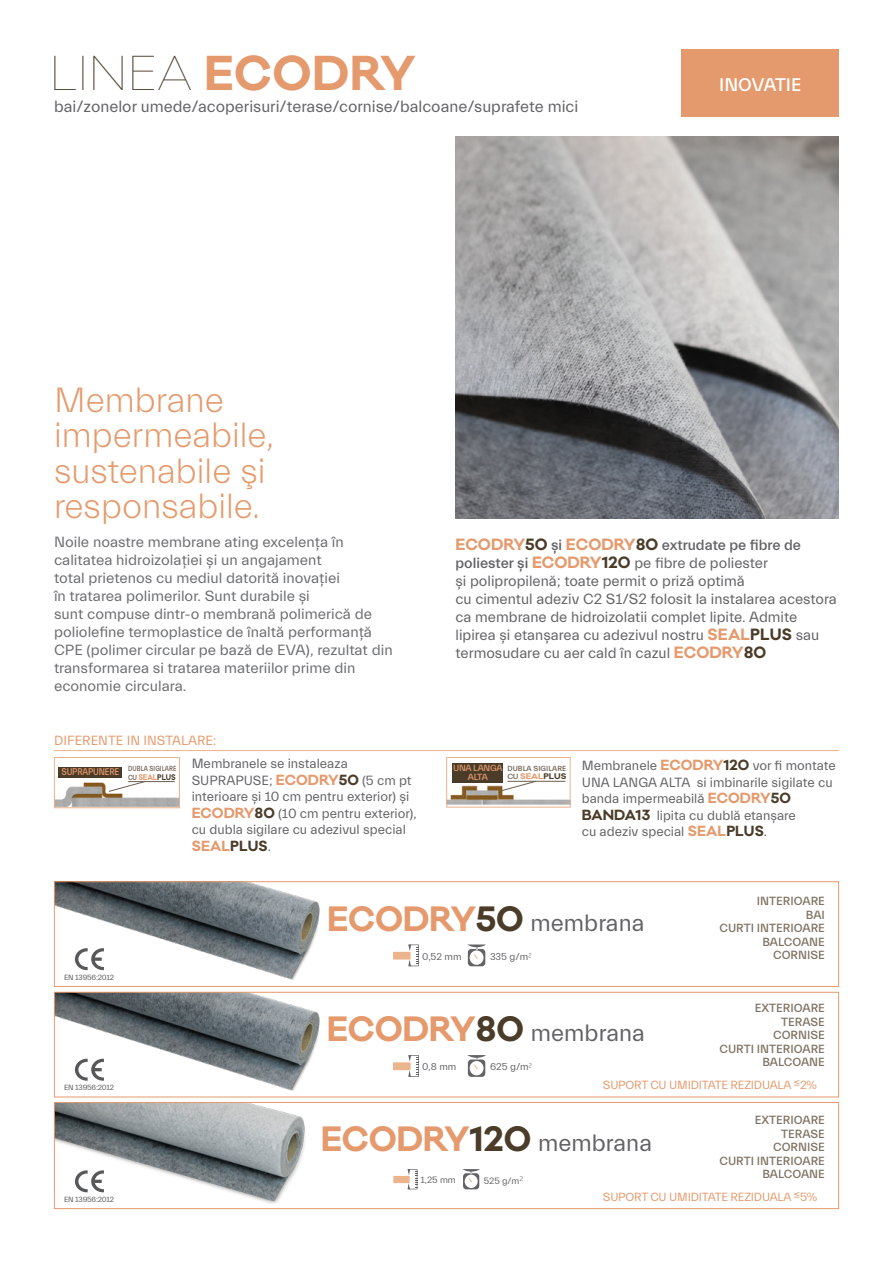
<style>
.page{position:relative;width:893px;height:1263px;background:#fff}
.page>*{position:absolute;margin:0;border:0;box-sizing:border-box;transform-origin:0 0}
.t1{font:700 45px "Galano Classic";letter-spacing:.01em;color:#e59a6d}
.t2{font:300 35.4px/35.4px "Everett";color:#e59a6d}
.t3{font:24px "Everett";color:#636366}
.t4{font:500 18.45px "Everett";color:#fff}
.t5{font:16.5px "Everett";color:#636366}
.t6{font:15px "Everett";color:#6c6d70}
.t7{font:15px/18px "Everett";color:#636366}
.t8{font:500 15px "Everett";color:#636366}
.t9{font:13.5px/16.5px "Everett";color:#636366}
.t10{font:13.5px "Everett";color:#e59a6d}
.t11{font:500 12px "Everett";color:#807364}
.t12{font:12px "Everett";letter-spacing:-.02em;color:#e59a6d}
.t13{font:10.05px "Everett";color:#636366}
.t14{font:500 9.9px "Everett";letter-spacing:-.02em;color:#e59a6d;scale:.85 1}
.t15{font:9.3px "Everett";color:#636366}
.t16{font:500 9px/9px "Everett";letter-spacing:-.02em;color:#e59a6d;text-align:center}
.t17{font:7.65px "Everett";letter-spacing:-.02em;color:#57585a}
.t18{font:500 7.5px "Everett";letter-spacing:.01em;color:#6c5d4d;scale:.82 1}
.t19{font:500 7.5px "Everett";letter-spacing:.01em;color:#6c5d4d}
.t20{font:700 7.5px "Galano Classic";color:#e59a6d;scale:.9 1}
.t21{font:700 7.5px "Galano Classic";color:#e59a6d;scale:1.11 1}
.s1{font-weight:100;color:#4a3c29}
.s2{font-family:"Galano Classic";font-weight:700;color:#e59a6d}
.s3{font-family:"Galano Classic";font-weight:700;color:#4a3c29}
.s4{font-weight:500}
.s5{font-family:"Everett";font-weight:500;color:#6c5d4d}
.s6{color:#4a3c29}
.s7{font-family:"Galano Classic";font-weight:700;font-size:32.4px;color:#e59a6d}
.s8{font-family:"Galano Classic";font-weight:700;font-size:32.4px;color:#4a3c29}
.s9{font-family:"Museo Sans 100"}
.s10{font-family:"Museo Sans 100";font-size:10.95px}
</style>
<div class="page">
<img style="left:455px;top:136px;width:384px;height:382px">
<img style="left:56px;top:994px;width:264px;height:97px">
<div style="left:54px;top:992px;width:785px;height:105px;border:1px solid #e59a6d"></div>
<img style="left:56px;top:883px;width:264px;height:97px">
<div style="left:54px;top:881px;width:785px;height:106px;border:1px solid #e59a6d"></div>
<img style="left:56px;top:1104px;width:250px;height:100px">
<div style="left:54px;top:1102px;width:785px;height:107px;border:1px solid #e59a6d"></div>
<svg style="left:468px;top:1059px;width:17px;height:18px"></svg>
<svg style="left:468px;top:949px;width:17px;height:17px"></svg>
<div style="left:470px;top:1061px;width:14px;height:14px;background:#fff;border-radius:50%"></div>
<div style="left:470px;top:950px;width:14px;height:15px;background:#fff;border-radius:50%"></div>
<svg style="left:467px;top:1055px;width:19px;height:14px"></svg>
<svg style="left:467px;top:944px;width:19px;height:14px"></svg>
<svg style="left:393px;top:1055px;width:26px;height:22px"></svg>
<svg style="left:393px;top:944px;width:26px;height:22px"></svg>
<div style="left:682px;top:49px;width:157px;height:68px;background:#e59a6d"></div>
<svg style="left:463px;top:1173px;width:16px;height:16px"></svg>
<div style="left:465px;top:1174px;width:13px;height:14px;background:#fff;border-radius:50%"></div>
<svg style="left:463px;top:1169px;width:17px;height:13px"></svg>
<svg style="left:393px;top:1169px;width:24px;height:20px"></svg>
<img style="left:56px;top:777px;width:122px;height:29px">
<div style="left:54px;top:757px;width:126px;height:51px;border:1px solid #ebb28b"></div>
<div style="left:58px;top:767px;width:64px;height:10px;background:#4a3c29"></div>
<hr style="left:128px;top:781px;width:47px;height:1px;background:#6c5d4d">
<svg style="left:109px;top:781px;width:36px;height:11px"></svg>
<img style="left:448px;top:763px;width:120px;height:42px">
<div style="left:446px;top:757px;width:124px;height:50px;border:1px solid #ebb28b"></div>
<div style="left:452px;top:764px;width:51px;height:19px;background:#4a3c29"></div>
<hr style="left:507px;top:781px;width:58px;height:1px;background:#6c5d4d">
<svg style="left:500px;top:781px;width:36px;height:10px"></svg>
<hr style="left:54px;top:750px;width:785px;height:1px;background:#ebb28b">
<p class="t1" style="left:50px;top:43px;width:367px"><span class="s1">LINEA</span> ECODRY</p>
<p class="t5" style="left:54px;top:97px;width:526px">bai/zonelor umede/acoperisuri/terase/cornise/balcoane/suprafete mici</p>
<p class="t2" style="left:54px;top:383px;width:171px">Membrane</p>
<p class="t2" style="left:54px;top:418px;width:221px">impermeabile, sustenabile şi</p>
<p class="t2" style="left:54px;top:489px;width:207px">responsabile.</p>
<p class="t4" style="left:719px;top:74px;width:84px">INOVATIE</p>
<p class="t6" style="left:54px;top:534px;width:291px">Noile noastre membrane ating excelenţa în</p>
<p class="t6" style="left:54px;top:552px;width:269px">calitatea hidroizolaţiei și un angajament</p>
<p class="t6" style="left:54px;top:570px;width:287px">total prietenos cu mediul datorită inovaţiei</p>
<p class="t6" style="left:54px;top:588px;width:257px">în tratarea polimerilor. Sunt durabile și</p>
<p class="t6" style="left:54px;top:606px;width:320px">sunt compuse dintr-o membrană polimerică de</p>
<p class="t6" style="left:54px;top:624px;width:320px">poliolefine termoplastice de înaltă performanţă</p>
<p class="t6" style="left:54px;top:642px;width:340px">CPE (polimer circular pe bază de EVA), rezultat din</p>
<p class="t6" style="left:54px;top:660px;width:303px">transformarea si tratarea materiilor prime din</p>
<p class="t6" style="left:54px;top:678px;width:134px">economie circulara.</p>
<p class="t10" style="left:54px;top:733px;width:164px">DIFERENTE IN INSTALARE:</p>
<p class="t8" style="left:455px;top:536px;width:347px"><span class="s2">ECODRY</span><span class="s3">50</span> și <span class="s2">ECODRY</span><span class="s3">80</span> extrudate pe fibre de</p>
<p class="t7" style="left:455px;top:554px;width:314px"><span class="s4">poliester și</span> <span class="s2">ECODRY</span><span class="s3">120</span> pe fibre de poliester</p>
<p class="t7" style="left:455px;top:572px;width:291px">și polipropilenă; toate permit o priză optimă</p>
<p class="t7" style="left:455px;top:590px;width:383px">cu cimentul adeziv C2 S1/S2 folosit la instalarea acestora</p>
<p class="t7" style="left:455px;top:608px;width:343px">ca membrane de hidroizolatii complet lipite. Admite</p>
<p class="t7" style="left:455px;top:626px;width:365px">lipirea și etanșarea cu adezivul nostru <span class="s2">SEAL</span><span class="s3">PLUS</span> sau termosudare cu aer cald în cazul <span class="s2">ECODRY</span><span class="s3">80</span></p>
<p class="t9" style="left:192px;top:755px;width:221px">Membranele se instaleaza<br>SUPRAPUSE; <span class="s2">ECODRY</span><span class="s3">50</span> (5 cm pt</p>
<p class="t9" style="left:192px;top:788px;width:226px">interioare și 10 cm pentru exterior) și<br><span class="s2">ECODRY</span><span class="s3">80</span> (10 cm pentru exterior),</p>
<p class="t9" style="left:192px;top:821px;width:216px">cu dubla sigilare cu adezivul special<br><span class="s2">SEAL</span><span class="s3">PLUS</span>.</p>
<p class="t16" style="left:453px;top:764px;width:51px">UNA LANGA<br>ALTA</p>
<p class="t14" style="left:61px;top:766px;width:70px">SUPRAPUNERE</p>
<p class="t19" style="left:507px;top:764px;width:60px">DUBLA SIGILARE</p>
<p class="t21" style="left:507px;top:771px;width:55px"><span class="s5">CU</span> SEAL<span class="s6">PLUS</span></p>
<p class="t18" style="left:128px;top:764px;width:61px">DUBLA SIGILARE</p>
<p class="t20" style="left:128px;top:772px;width:55px"><span class="s5">CU</span> SEAL<span class="s6">PLUS</span></p>
<p class="t9" style="left:582px;top:758px;width:255px">Membranele <span class="s2">ECODRY</span><span class="s3">120</span> vor fi montate<br>UNA LANGA ALTA si imbinarile sigilate cu</p>
<p class="t9" style="left:582px;top:791px;width:216px">banda impermeabilă <span class="s2">ECODRY</span><span class="s3">50<br>BANDA13</span> lipita cu dublă etanșare</p>
<p class="t9" style="left:582px;top:824px;width:187px">cu adeziv special <span class="s2">SEAL</span><span class="s3">PLUS</span>.</p>
<p class="t17" style="left:64px;top:973px;width:52px">EN 13956:2012</p>
<p class="t17" style="left:64px;top:1084px;width:52px">EN 13956:2012</p>
<p class="t17" style="left:64px;top:1195px;width:52px">EN 13956:2012</p>
<p class="t3" style="left:327px;top:909px;width:319px"><span class="s7">ECODRY</span><span class="s8">50</span> membrana</p>
<p class="t13" style="left:422px;top:951px;width:41px">0,52 mm</p>
<p class="t13" style="left:490px;top:951px;width:43px">335 g/m<span class="s9">2</span></p>
<p class="t3" style="left:327px;top:1020px;width:319px"><span class="s7">ECODRY</span><span class="s8">80</span> membrana</p>
<p class="t13" style="left:422px;top:1061px;width:36px">0,8 mm</p>
<p class="t13" style="left:490px;top:1061px;width:44px">625 g/m<span class="s9">2</span></p>
<p class="t11" style="left:757px;top:895px;width:70px">INTERIOARE</p>
<p class="t11" style="left:806px;top:908px;width:21px">BAI</p>
<p class="t11" style="left:719px;top:922px;width:107px">CURTI INTERIOARE</p>
<p class="t11" style="left:762px;top:935px;width:64px">BALCOANE</p>
<p class="t11" style="left:773px;top:949px;width:53px">CORNISE</p>
<p class="t11" style="left:755px;top:1002px;width:72px">EXTERIOARE</p>
<p class="t11" style="left:781px;top:1015px;width:45px">TERASE</p>
<p class="t11" style="left:773px;top:1029px;width:53px">CORNISE</p>
<p class="t11" style="left:719px;top:1042px;width:107px">CURTI INTERIOARE</p>
<p class="t11" style="left:762px;top:1056px;width:64px">BALCOANE</p>
<p class="t12" style="left:603px;top:1078px;width:216px">SUPORT CU UMIDITATE REZIDUALA ≤2%</p>
<p class="t3" style="left:321px;top:1130px;width:333px"><span class="s7">ECODRY</span><span class="s8">120</span> membrana</p>
<p class="t15" style="left:421px;top:1175px;width:37px">1,25 mm</p>
<p class="t15" style="left:484px;top:1175px;width:41px">525 g/m<span class="s10">2</span></p>
<p class="t11" style="left:755px;top:1113px;width:72px">EXTERIOARE</p>
<p class="t11" style="left:781px;top:1127px;width:45px">TERASE</p>
<p class="t11" style="left:773px;top:1140px;width:53px">CORNISE</p>
<p class="t11" style="left:719px;top:1154px;width:107px">CURTI INTERIOARE</p>
<p class="t11" style="left:762px;top:1167px;width:64px">BALCOANE</p>
<p class="t12" style="left:603px;top:1191px;width:216px">SUPORT CU UMIDITATE REZIDUALA ≤5%</p>
</div>
